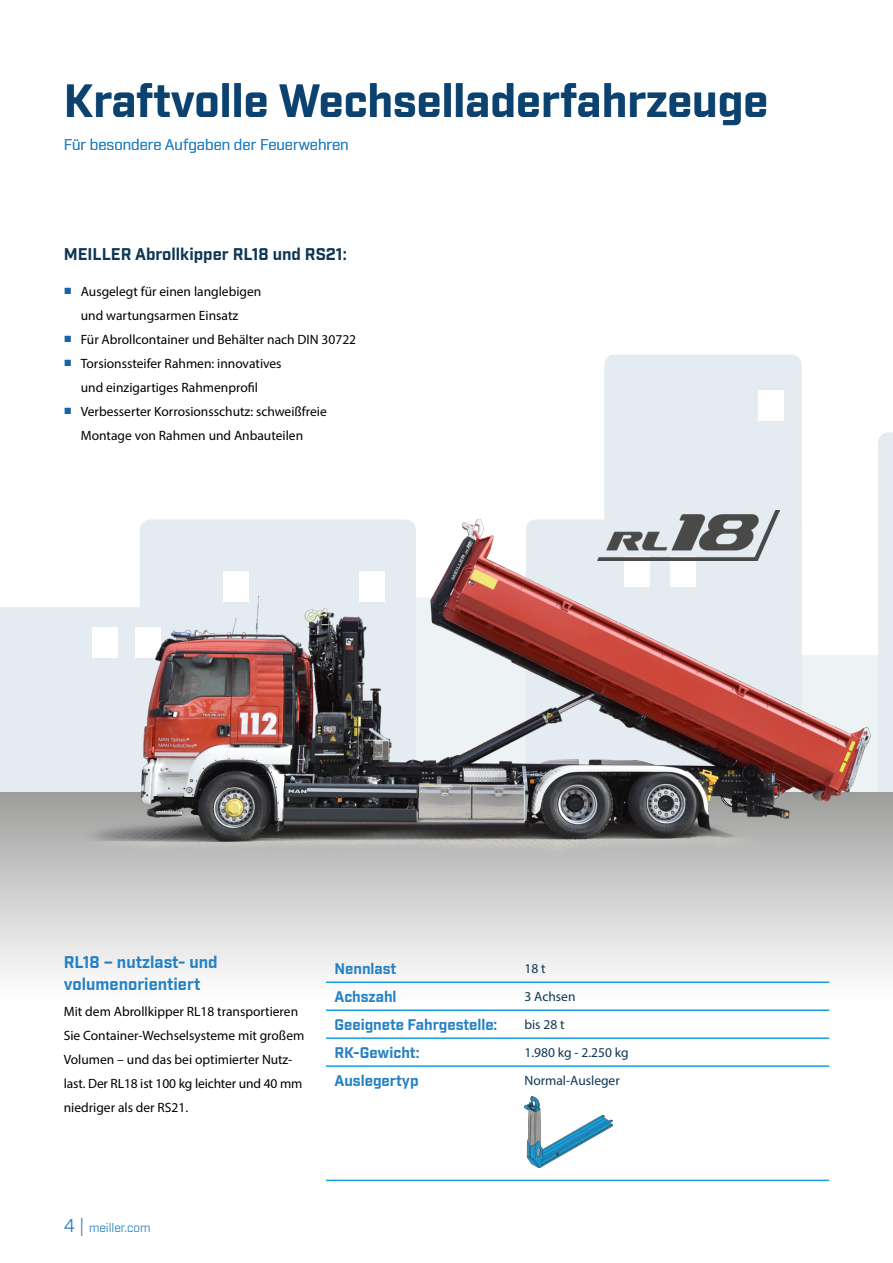
<style>
.page{position:relative;width:893px;height:1263px;background:#fff}
.page>*{position:absolute;margin:0;border:0;box-sizing:border-box;transform-origin:0 0}
.t1{font:700 45px "Industry";color:#0c4270}
.t2{font:700 16.5px/22.5px "Industry";color:#2581c4}
.t3{font:700 16.5px "Industry";color:#0d3755}
.t4{font:700 15px "Industry";color:#2581c4}
.t5{font:15px "Industry";color:#2581c4}
.t6{font:13.5px/24px "Myriad Pro";color:#000;text-align:center}
.t7{font:13.5px "Myriad Pro";color:#0d3755}
.t8{font:12px "Industry";color:#2581c4}
.s1{font-family:"Arial";color:#1961ac}
.s2{font-size:18px}
</style>
<div class="page">
<div style="left:0;top:607px;width:46px;height:185px;background:#e4ecf1"></div>
<div style="left:0;top:792px;width:893px;height:209px;background:linear-gradient(to bottom,#9e9e9d,#fff)"></div>
<img style="left:779px;top:354px;width:114px;height:639px">
<img style="left:46px;top:359px;width:847px;height:583px">
<hr style="left:326px;top:981px;width:190px;height:2px;background:#169fdb">
<hr style="left:326px;top:1009px;width:190px;height:2px;background:#169fdb">
<hr style="left:326px;top:1037px;width:190px;height:2px;background:#169fdb">
<hr style="left:326px;top:1065px;width:190px;height:2px;background:#169fdb">
<hr style="left:516px;top:981px;width:313px;height:2px;background:#169fdb">
<hr style="left:516px;top:1009px;width:313px;height:2px;background:#169fdb">
<hr style="left:516px;top:1037px;width:313px;height:2px;background:#169fdb">
<hr style="left:516px;top:1065px;width:313px;height:2px;background:#169fdb">
<hr style="left:326px;top:1179px;width:190px;height:2px;background:#169fdb">
<hr style="left:516px;top:1179px;width:313px;height:2px;background:#169fdb">
<img style="left:524px;top:1096px;width:88px;height:71px">
<img style="left:598px;top:510px;width:182px;height:50px">
<h1 class="t1" style="left:64px;top:73px;width:706px">Kraftvolle Wechselladerfahrzeuge</h1>
<p class="t5" style="left:64px;top:136px;width:286px">Für besondere Aufgaben der Feuerwehren</p>
<p class="t3" style="left:64px;top:244px;width:285px">MEILLER Abrollkipper RL18 und RS21:</p>
<p class="t6" style="left:64px;top:279px;width:199px"><span class="s1">■</span> Ausgelegt für einen langlebigen und wartungsarmen Einsatz</p>
<p class="t6" style="left:64px;top:327px;width:294px"><span class="s1">■</span> Für Abrollcontainer und Behälter nach DIN 30722</p>
<p class="t6" style="left:64px;top:351px;width:219px"><span class="s1">■</span> Torsionssteifer Rahmen: innovatives und einzigartiges Rahmenprofil</p>
<p class="t6" style="left:64px;top:399px;width:265px"><span class="s1">■</span> Verbesserter Korrosionsschutz: schweißfreie<br>Montage von Rahmen und Anbauteilen</p>
<p class="t2" style="left:64px;top:951px;width:155px">RL18 – nutzlast- und volumenorientiert</p>
<p class="t6" style="left:64px;top:999px;width:242px;text-align:left">Mit dem Abrollkipper RL18 transportieren Sie Container-Wechselsysteme mit großem Volumen – und das bei optimierter Nutz&shy;last. Der RL18 ist 100 kg leichter und 40 mm niedriger als der RS21.</p>
<p class="t4" style="left:334px;top:959px;width:63px">Nennlast</p>
<p class="t7" style="left:524px;top:960px;width:23px">18 t</p>
<p class="t4" style="left:334px;top:987px;width:64px">Achszahl</p>
<p class="t7" style="left:524px;top:988px;width:53px">3 Achsen</p>
<p class="t4" style="left:334px;top:1015px;width:164px">Geeignete Fahrgestelle:</p>
<p class="t7" style="left:524px;top:1016px;width:42px">bis 28 t</p>
<p class="t4" style="left:334px;top:1043px;width:86px">RK-Gewicht:</p>
<p class="t7" style="left:524px;top:1044px;width:106px">1.980 kg - 2.250 kg</p>
<p class="t4" style="left:334px;top:1071px;width:86px">Auslegertyp</p>
<p class="t7" style="left:524px;top:1072px;width:97px">Normal-Ausleger</p>
<p class="t8" style="left:64px;top:1220px;width:88px"><span class="s2">4 |</span> meiller.com</p>
</div>
